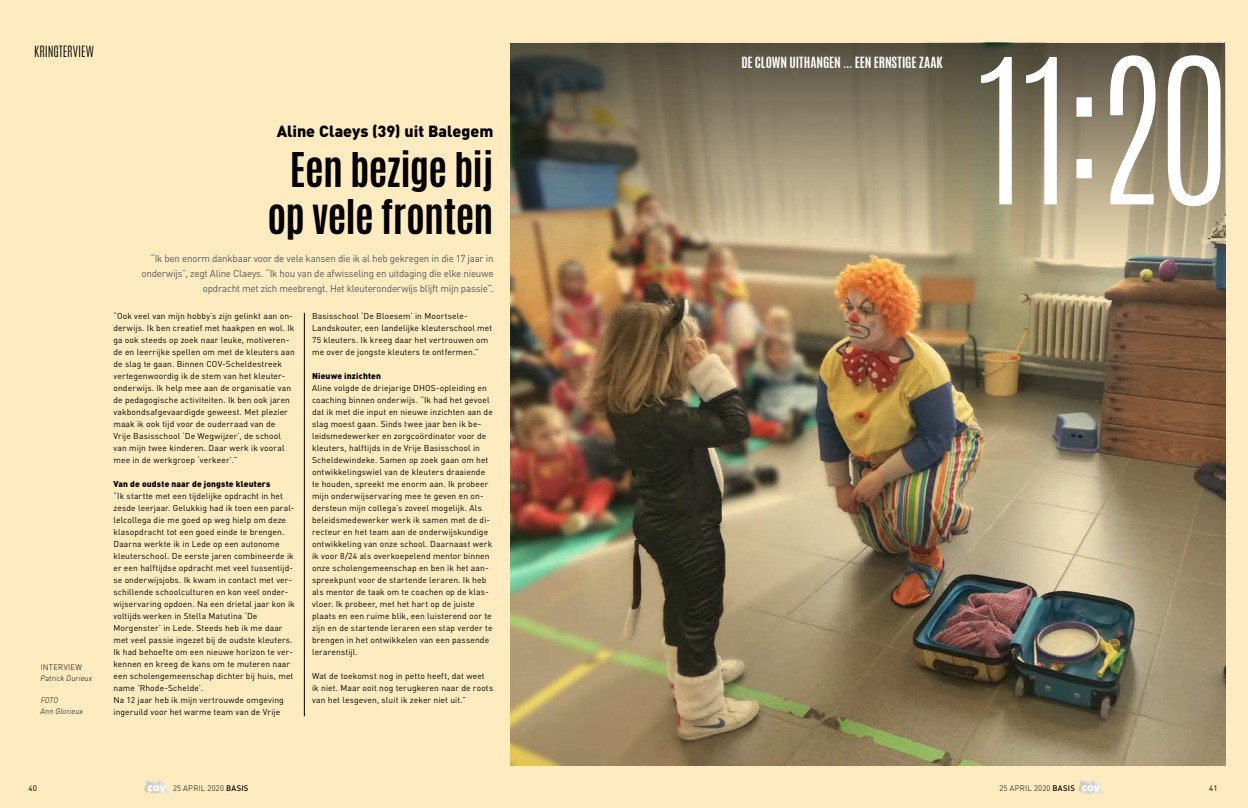
<style>
.page{position:relative;width:1248px;height:808px;background:#fff}
.page>*{position:absolute;margin:0;border:0;box-sizing:border-box;transform-origin:0 0}
.t1{font:300 171.4px "Antonio";color:#fff}
.t2{font:700 40px/46.4px "Antonio";letter-spacing:-.02em;color:#000;text-align:center}
.t3{font:900 16px "DINOT";color:#000}
.t4{font:300 13px "Antonio";letter-spacing:.005em;color:#000;scale:.96 1}
.t5{font:700 12.9px "Antonio";letter-spacing:-.01em;color:#fff}
.t6{font:10px/15px "DINOT";letter-spacing:-.025em;color:#58585a;text-align:right}
.t7{font:8.5px/12px "DINOT";letter-spacing:.015em;color:#000}
.t8{font:900 8.5px "DINOT";letter-spacing:.015em;color:#000}
.t9{font:300 8px "DINOT";letter-spacing:.035em;color:#000;scale:.96 1}
.t10{font:italic 300 8px/11px "DINOT";letter-spacing:.01em;color:#000;scale:.96 1}
.t11{font:8px "DINOT";color:#000}
.s1{font-weight:500}
</style>
<div class="page">
<div style="left:0;top:0;width:1247px;height:808px;background:#ffebc0"></div>
<img style="left:510px;top:281px;width:715px;height:484px">
<svg style="left:510px;top:43px;width:715px;height:238px;background:#8e8167"></svg>
<hr style="left:304px;top:313px;width:1px;height:403px;background:#000">
<svg style="left:1078px;top:779px;width:25px;height:16px"></svg>
<svg style="left:144px;top:779px;width:25px;height:16px"></svg>
<h3 class="t4" style="left:34px;top:43px;width:64px">KRINGTERVIEW</h3>
<p class="t9" style="left:41px;top:662px;width:45px">INTERVIEW</p>
<p class="t10" style="left:41px;top:673px;width:55px">Patrick Durieux</p>
<p class="t10" style="left:41px;top:695px;width:46px">FOTO<br>Ann Glorieux</p>
<h3 class="t3" style="left:277px;top:120px;width:218px">Aline Claeys (39) uit Balegem</h3>
<h2 class="t2" style="left:267px;top:148px;width:227px">Een bezige bij op vele fronten</h2>
<p class="t6" style="left:141px;top:251px;width:353px">“Ik ben enorm dankbaar voor de vele kansen die ik al heb gekregen in die 17 jaar in onderwijs”, zegt Aline Claeys. “Ik hou van de afwisseling en uitdaging die elke nieuwe opdracht met zich meebrengt. Het kleuteronderwijs blijft mijn passie”.</p>
<p class="t7" style="left:113px;top:310px;width:183px">“Ook veel van mijn hobby’s zijn gelinkt aan on&shy;derwijs. Ik ben creatief met haakpen en wol. Ik ga ook steeds op zoek naar leuke, motiveren&shy;de en leerrijke spellen om met de kleuters aan de slag te gaan. Binnen COV-Scheldestreek vertegenwoordig ik de stem van het kleuter&shy;onderwijs. Ik help mee aan de organisatie van de pedagogische activiteiten. Ik ben ook jaren vakbondsafgevaardigde geweest. Met plezier maak ik ook tijd voor de ouderraad van de Vrije Basisschool ‘De Wegwijzer’, de school van mijn twee kinderen. Daar werk ik vooral mee in de werkgroep ‘verkeer’.”</p>
<p class="t8" style="left:113px;top:478px;width:158px">Van de oudste naar de jongste kleuters</p>
<p class="t7" style="left:113px;top:490px;width:183px">“Ik startte met een tijdelijke opdracht in het zesde leerjaar. Gelukkig had ik toen een paral&shy;lelcollega die me goed op weg hielp om deze klasopdracht tot een goed einde te brengen.<br>Daarna werkte ik in Lede op een autonome kleuterschool. De eerste jaren combineerde ik er een halftijdse opdracht met veel tussentijd&shy;se onderwijsjobs. Ik kwam in contact met ver&shy;schillende schoolculturen en kon veel onder&shy;wijservaring opdoen. Na een drietal jaar kon ik voltijds werken in Stella Matutina ‘De Morgenster’ in Lede. Steeds heb ik me daar met veel passie ingezet bij de oudste kleuters.<br>Ik had behoefte om een nieuwe horizon te ver&shy;kennen en kreeg de kans om te muteren naar een scholengemeenschap dichter bij huis, met name ‘Rhode-Schelde’.<br>Na 12 jaar heb ik mijn vertrouwde omgeving ingeruild voor het warme team van de Vrije</p>
<p class="t7" style="left:312px;top:310px;width:182px">Basisschool ‘De Bloesem’ in Moortsele-Landskouter, een landelijke kleuterschool met 75 kleuters. Ik kreeg daar het vertrouwen om me over de jongste kleuters te ontfermen.”</p>
<p class="t8" style="left:312px;top:370px;width:70px">Nieuwe inzichten</p>
<p class="t7" style="left:312px;top:382px;width:182px">Aline volgde de driejarige DHOS-opleiding en coaching binnen onderwijs. “Ik had het gevoel dat ik met die input en nieuwe inzichten aan de slag moest gaan. Sinds twee jaar ben ik be&shy;leidsmedewerker en zorgcoördinator voor de kleuters, halftijds in de Vrije Basisschool in Scheldewindeke. Samen op zoek gaan om het ontwikkelingswiel van de kleuters draaiende te houden, spreekt me enorm aan. Ik probeer mijn onderwijservaring mee te geven en on&shy;dersteun mijn collega’s zoveel mogelijk. Als beleidsmedewerker werk ik samen met de di&shy;recteur en het team aan de onderwijskundige ontwikkeling van onze school. Daarnaast werk ik voor 8/24 als overkoepelend mentor binnen onze scholengemeenschap en ben ik het aan&shy;spreekpunt voor de startende leraren. Ik heb als mentor de taak om te coachen op de klas&shy;vloer. Ik probeer, met het hart op de juiste plaats en een ruime blik, een luisterend oor te zijn en de startende leraren een stap verder te brengen in het ontwikkelen van een passende lerarenstijl.</p>
<p class="t7" style="left:312px;top:670px;width:183px">Wat de toekomst nog in petto heeft, dat weet ik niet. Maar ooit nog terugkeren naar de roots van het lesgeven, sluit ik zeker niet uit.”</p>
<h3 class="t5" style="left:741px;top:53px;width:203px">DE CLOWN UITHANGEN ... EEN ERNSTIGE ZAAK</h3>
<h1 class="t1" style="left:977px;top:8px;width:249px">11:20</h1>
<p class="t11" style="left:28px;top:783px;width:10px">40</p>
<p class="t11" style="left:1209px;top:783px;width:10px">41</p>
<p class="t9" style="left:173px;top:784px;width:80px">25 APRIL 2020 <span class="s1">BASIS</span></p>
<p class="t9" style="left:999px;top:784px;width:80px">25 APRIL 2020 <span class="s1">BASIS</span></p>
</div>
